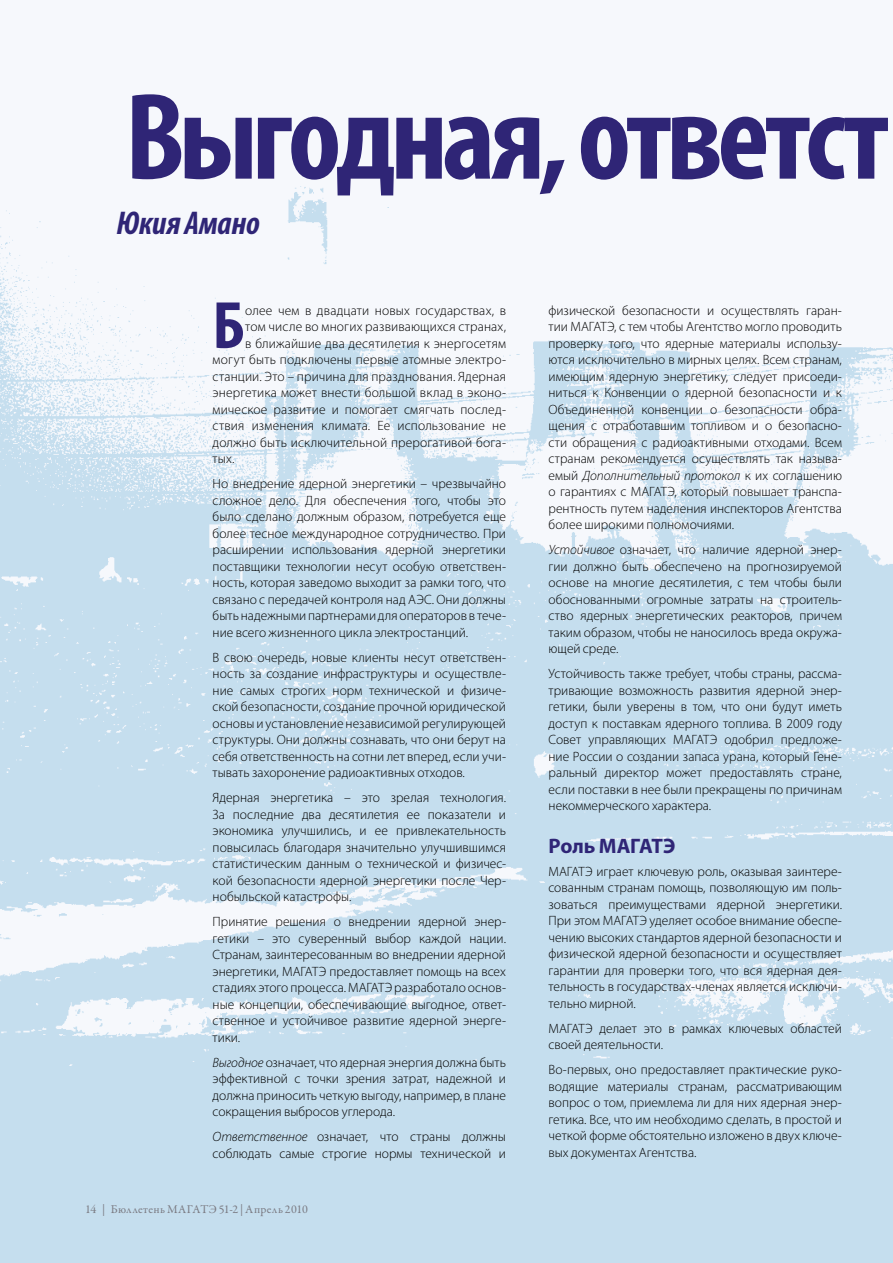
<style>
.page{position:relative;width:893px;height:1263px;background:#fff}
.page>*{position:absolute;margin:0;border:0;box-sizing:border-box;transform-origin:0 0}
.t1{font:700 condensed 124.5px "Myriad Pro";letter-spacing:-.04em;color:#2f2576}
.t2{font:700 condensed 67.35px "Myriad Pro";color:#2f2576}
.t3{font:italic 700 condensed 33px "Myriad Pro";letter-spacing:-.005em;color:#2f2576}
.t4{font:700 21px "Myriad Pro";letter-spacing:-.005em;color:#2f2576}
.t5{font:300 13.5px/16.5px "Myriad Pro";letter-spacing:.005em;color:#000;text-align:justify}
.t6{font:12px "Garamond Premr Pro";letter-spacing:.025em;color:#7a7a82}
.s1{font-style:italic}
</style>
<div class="page">
<img style="left:0;top:186px;width:893px;height:1077px">
<h1 class="t1" style="left:125px;top:59px;width:766px">Выгодная, ответст</h1>
<h3 class="t3" style="left:117px;top:202px;width:145px">Юкия Амано</h3>
<h2 class="t2" style="left:213px;top:283px;width:28px">Б</h2>
<p class="t5" style="left:245px;top:302px;width:262px">олее чем в двадцати новых государствах, в</p>
<p class="t5" style="left:245px;top:318px;width:262px">том числе во многих развивающихся странах,</p>
<p class="t5" style="left:245px;top:335px;width:262px">в ближайшие два десятилетия к энергосетям</p>
<p class="t5" style="left:213px;top:351px;width:295px">могут быть подключены первые атомные электро-</p>
<p class="t5" style="left:213px;top:368px;width:295px">станции. Это – причина для празднования. Ядерная</p>
<p class="t5" style="left:213px;top:384px;width:295px">энергетика может внести большой вклад в эконо-</p>
<p class="t5" style="left:213px;top:401px;width:295px">мическое развитие и помогает смягчать послед-</p>
<p class="t5" style="left:213px;top:417px;width:295px">ствия изменения климата. Ее использование не</p>
<p class="t5" style="left:213px;top:434px;width:295px">должно быть исключительной прерогативой бога-</p>
<p class="t5" style="left:213px;top:450px;width:24px">тых.</p>
<p class="t5" style="left:213px;top:475px;width:295px">Но внедрение ядерной энергетики – чрезвычайно сложное дело. Для обеспечения того, чтобы это было сделано должным образом, потребуется еще более тесное международное сотрудничество. При расширении использования ядерной энергетики поставщики технологии несут особую ответствен&shy;ность, которая заведомо выходит за рамки того, что связано с передачей контроля над АЭС. Они должны быть надежными партнерами для операторов в тече&shy;ние всего жизненного цикла электростанций.</p>
<p class="t5" style="left:213px;top:649px;width:295px">В свою очередь, новые клиенты несут ответствен&shy;ность за создание инфраструктуры и осуществле&shy;ние самых строгих норм технической и физиче&shy;ской безопасности, создание прочной юридической основы и установление независимой регулирующей структуры. Они должны сознавать, что они берут на себя ответственность на сотни лет вперед, если учи&shy;тывать захоронение радиоактивных отходов.</p>
<p class="t5" style="left:213px;top:789px;width:295px">Ядерная энергетика – это зрелая технология.<br>За последние два десятилетия ее показатели и экономика улучшились, и ее привлекательность повысилась благодаря значительно улучшившимся статистическим данным о технической и физичес&shy;кой безопасности ядерной энергетики после Чер&shy;нобыльской катастрофы.</p>
<p class="t5" style="left:213px;top:913px;width:295px">Принятие решения о внедрении ядерной энер&shy;гетики – это суверенный выбор каждой нации.<br>Странам, заинтересованным во внедрении ядерной энергетики, МАГАТЭ предоставляет помощь на всех стадиях этого процесса. МАГАТЭ разработало основ&shy;ные концепции, обеспечивающие выгодное, ответ&shy;ственное и устойчивое развитие ядерной энерге&shy;тики.</p>
<p class="t5" style="left:213px;top:1054px;width:295px"><span class="s1">Выгодное</span> означает, что ядерная энергия должна быть эффективной с точки зрения затрат, надежной и должна приносить четкую выгоду, например, в плане сокращения выбросов углерода.</p>
<p class="t5" style="left:213px;top:1128px;width:295px"><span class="s1">Ответственное</span> означает, что страны должны соблюдать самые строгие нормы технической и</p>
<p class="t6" style="left:85px;top:1201px;width:224px">14 | Бюллетень МАГАТЭ 51-2 | Апрель 2010</p>
<p class="t5" style="left:549px;top:302px;width:295px">физической безопасности и осуществлять гаран&shy;тии МАГАТЭ, с тем чтобы Агентство могло проводить проверку того, что ядерные материалы использу&shy;ются исключительно в мирных целях. Всем странам, имеющим ядерную энергетику, следует присоеди&shy;ниться к Конвенции о ядерной безопасности и к Объединенной конвенции о безопасности обра&shy;щения с отработавшим топливом и о безопасно&shy;сти обращения с радиоактивными отходами. Всем странам рекомендуется осуществлять так называ&shy;емый <span class="s1">Дополнительный протокол</span> к их соглашению о гарантиях с МАГАТЭ, который повышает транспа&shy;рентность путем наделения инспекторов Агентства более широкими полномочиями.</p>
<p class="t5" style="left:549px;top:541px;width:295px"><span class="s1">Устойчивое</span> означает, что наличие ядерной энер&shy;гии должно быть обеспечено на прогнозируемой основе на многие десятилетия, с тем чтобы были обоснованными огромные затраты на строитель&shy;ство ядерных энергетических реакторов, причем таким образом, чтобы не наносилось вреда окружа&shy;ющей среде.</p>
<p class="t5" style="left:549px;top:665px;width:295px">Устойчивость также требует, чтобы страны, рассма&shy;тривающие возможность развития ядерной энер&shy;гетики, были уверены в том, что они будут иметь доступ к поставкам ядерного топлива. В 2009 году Совет управляющих МАГАТЭ одобрил предложе&shy;ние России о создании запаса урана, который Гене&shy;ральный директор может предоставлять стране, если поставки в нее были прекращены по причинам некоммерческого характера.</p>
<h3 class="t4" style="left:549px;top:832px;width:128px">Роль МАГАТЭ</h3>
<p class="t5" style="left:549px;top:863px;width:295px">МАГАТЭ играет ключевую роль, оказывая заинтере&shy;сованным странам помощь, позволяющую им поль&shy;зоваться преимуществами ядерной энергетики.<br>При этом МАГАТЭ уделяет особое внимание обеспе&shy;чению высоких стандартов ядерной безопасности и физической ядерной безопасности и осуществляет гарантии для проверки того, что вся ядерная дея&shy;тельность в государствах-членах является исключи&shy;тельно мирной.</p>
<p class="t5" style="left:549px;top:1020px;width:295px">МАГАТЭ делает это в рамках ключевых областей своей деятельности.</p>
<p class="t5" style="left:549px;top:1061px;width:295px">Во-первых, оно предоставляет практические руко&shy;водящие материалы странам, рассматривающим вопрос о том, приемлема ли для них ядерная энер&shy;гетика. Все, что им необходимо сделать, в простой и четкой форме обстоятельно изложено в двух ключе&shy;вых документах Агентства.</p>
</div>
